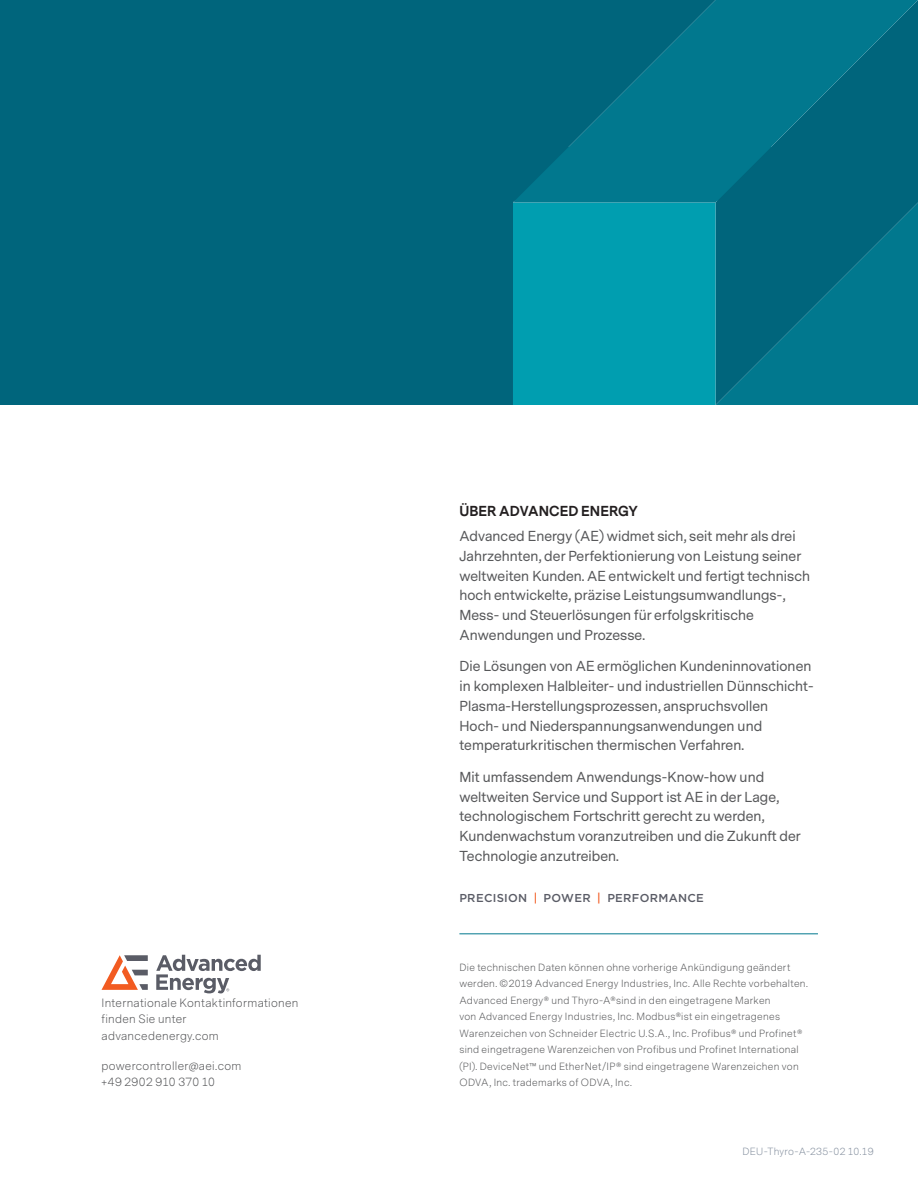
<style>
.page{position:relative;width:918px;height:1188px;background:#fff}
.page>*{position:absolute;margin:0;border:0;box-sizing:border-box;transform-origin:0 0}
.t1{font:13.5px/19.8px "Messina Sans";letter-spacing:.005em;color:#57585a}
.t2{font:700 13.5px "Messina Sans";letter-spacing:.01em;color:#231f20}
.t3{font:500 11.55px "Gotham";letter-spacing:.025em;color:#5a5c66}
.t4{font:300 11.25px/16.5px "Messina Sans";letter-spacing:.025em;color:#57585a}
.t5{font:300 9.75px/16.5px "Messina Sans";letter-spacing:.03em;color:#57585a}
.t6{font:300 9.75px "Messina Sans";letter-spacing:.03em;color:#85909f}
.s1{font-size:11.7px;color:#f25b21}
</style>
<div class="page">
<svg style="left:102px;top:955px;width:46px;height:35px"></svg>
<svg style="left:156px;top:955px;width:105px;height:38px"></svg>
<svg style="left:729px;top:203px;width:189px;height:202px;background:#006e85"></svg>
<svg style="left:729px;top:0;width:189px;height:203px;background:#006e84"></svg>
<svg style="left:0;top:0;width:729px;height:405px;background:#006e84"></svg>
<hr style="left:459px;top:933px;width:359px;height:1px;background:#01788e">
<p class="t4" style="left:102px;top:995px;width:198px">Internationale Kontaktinformationen finden Sie unter advancedenergy.com</p>
<p class="t4" style="left:102px;top:1058px;width:141px">powercontroller@aei.com +49 2902 910 370 10</p>
<p class="t2" style="left:459px;top:502px;width:180px">ÜBER ADVANCED ENERGY</p>
<p class="t1" style="left:459px;top:527px;width:352px">Advanced Energy (AE) widmet sich, seit mehr als drei Jahrzehnten, der Perfektionierung von Leistung seiner weltweiten Kunden. AE entwickelt und fertigt technisch hoch entwickelte, präzise Leistungsumwandlungs-, Mess- und Steuerlösungen für erfolgskritische Anwendungen und Prozesse.</p>
<p class="t1" style="left:459px;top:657px;width:356px">Die Lösungen von AE ermöglichen Kundeninnovationen in komplexen Halbleiter- und industriellen Dünnschicht-Plasma-Herstellungsprozessen, anspruchsvollen<br>Hoch- und Niederspannungsanwendungen und temperaturkritischen thermischen Verfahren.</p>
<p class="t1" style="left:459px;top:768px;width:343px">Mit umfassendem Anwendungs-Know-how und weltweiten Service und Support ist AE in der Lage, technologischem Fortschritt gerecht zu werden, Kundenwachstum voranzutreiben und die Zukunft der Technologie anzutreiben.</p>
<p class="t3" style="left:459px;top:890px;width:246px">PRECISION <span class="s1">|</span> POWER <span class="s1">|</span> PERFORMANCE</p>
<p class="t5" style="left:459px;top:959px;width:350px">Die technischen Daten können ohne vorherige Ankündigung geändert werden. ©2019 Advanced Energy Industries, Inc. Alle Rechte vorbehalten.<br>Advanced Energy® und Thyro-A®sind in den eingetragene Marken<br>von Advanced Energy Industries, Inc. Modbus®ist ein eingetragenes Warenzeichen von Schneider Electric U.S.A., Inc. Profibus® und Profinet® sind eingetragene Warenzeichen von Profibus und Profinet International (PI). DeviceNet™ und EtherNet/IP® sind eingetragene Warenzeichen von ODVA, Inc. trademarks of ODVA, Inc.</p>
<p class="t6" style="left:742px;top:1145px;width:133px">DEU-Thyro-A-235-02 10.19</p>
</div>
